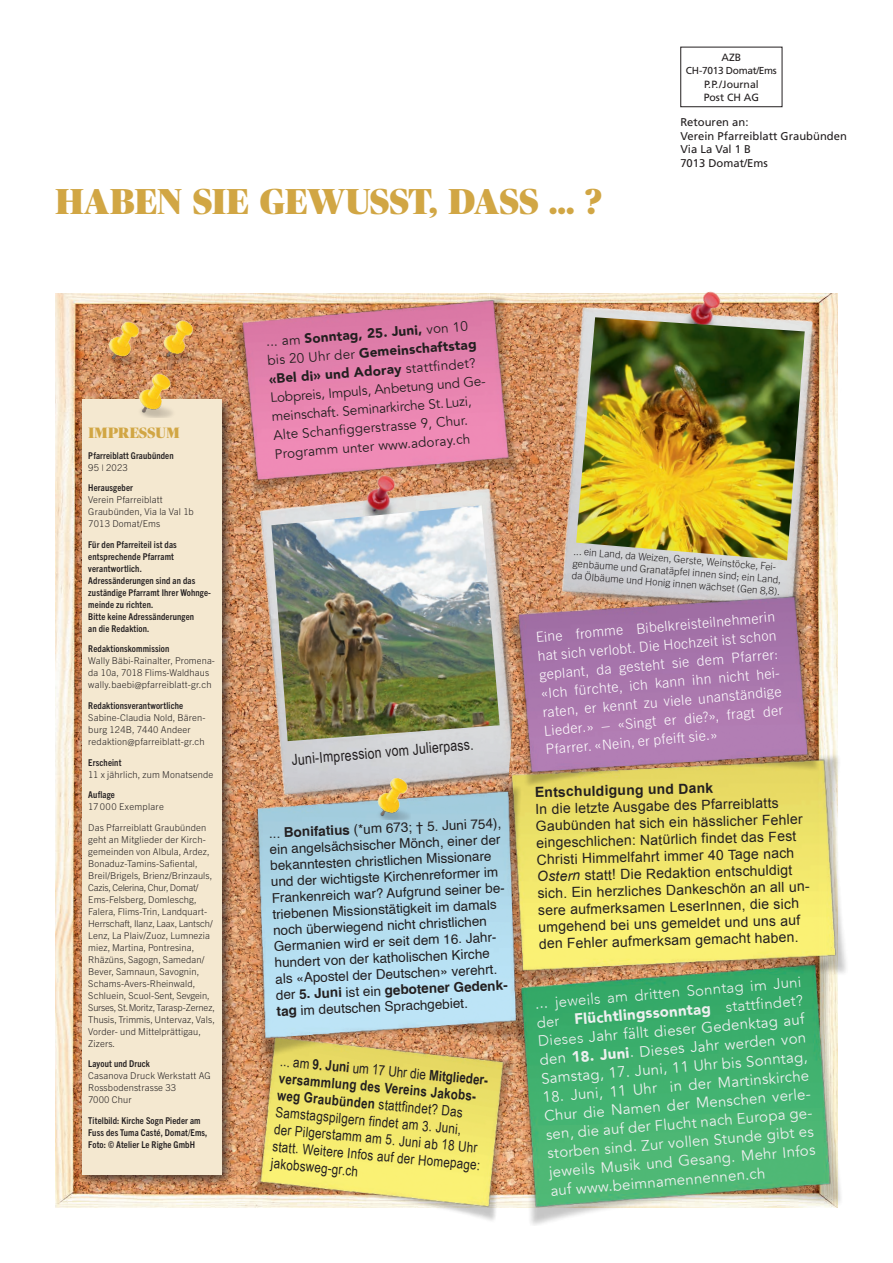
<style>
.page{position:relative;width:893px;height:1263px;background:#fff}
.page>*{position:absolute;margin:0;border:0;box-sizing:border-box;transform-origin:0 0}
.t1{font:900 36px "Publico Banner";letter-spacing:.015em;color:#d1a644}
.t2{font:15px/18.8px "Avenir";color:#edefef;text-align:justify}
.t3{font:15px "Arial Narrow";color:#231f20}
.t4{font:900 15px "Publico Banner";letter-spacing:.025em;color:#d1a644}
.t5{font:14.25px/17px "Arial Narrow";color:#231f20}
.t6{font:14.1px/16.8px "Arial";color:#231f20}
.t7{font:700 14.1px "Arial";color:#231f20}
.t8{font:300 13.95px/18.8px "Trade Gothic Next LT Pro";color:#fff}
.t9{font:13.5px/16.2px "Helvetica";color:#231f20}
.t10{font:13.5px/18.6px "Avenir";color:#231f20}
.t11{font:900 13.5px/18.3px "Avenir";color:#231f20}
.t12{font:11.25px/13.5px "Frutiger LT Std";color:#231f20}
.t13{font:10.5px/13.5px "Frutiger LT Std";color:#231f20}
.t14{font:300 10.2px/12.3px "Trade Gothic Next LT Pro";color:#231f20}
.t15{font:10.2px "Frutiger LT Std";letter-spacing:-.03em;color:#231f20}
.t16{font:300 9.3px/12px "Trade Gothic Next LT Pro";letter-spacing:.01em;color:#231f20}
.t17{font:700 condensed 9.3px/12px "Trade Gothic Next LT Pro";letter-spacing:.015em;color:#231f20}
.s1{font-weight:300;font-stretch:normal}
.s2{font-family:"Brandon Grotesque";font-weight:300;font-stretch:normal}
.s3{font-weight:400}
.s4{font-weight:900}
.s5{font-weight:700}
.s6{font-style:italic}
.s7{font-weight:300}
</style>
<div class="page">
<img style="left:55px;top:293px;width:783px;height:915px">
<div style="left:77px;top:394px;width:158px;height:794px;background:#231f20;opacity:.75"></div>
<div style="left:82px;top:399px;width:139px;height:776px;background:#f4e8d0"></div>
<img style="left:132px;top:369px;width:45px;height:49px">
<div style="left:680px;top:47px;width:102px;height:60px;border:1px solid #231f20"></div>
<img style="left:534px;top:1001px;width:307px;height:224px">
<img style="left:530px;top:291px;width:308px;height:365px">
<img style="left:220px;top:1004px;width:314px;height:221px">
<img style="left:101px;top:318px;width:53px;height:52px">
<img style="left:576px;top:317px;width:229px;height:243px">
<img style="left:235px;top:293px;width:300px;height:211px">
<img style="left:156px;top:316px;width:49px;height:51px">
<img style="left:543px;top:736px;width:303px;height:265px">
<img style="left:230px;top:796px;width:313px;height:270px">
<img style="left:222px;top:459px;width:308px;height:362px">
<img style="left:484px;top:577px;width:351px;height:219px">
<img style="left:271px;top:505px;width:229px;height:236px">
<img style="left:370px;top:774px;width:40px;height:45px">
<h1 class="t1" style="left:56px;top:181px;width:548px">HABEN SIE GEWUSST, DASS … ?</h1>
<p class="t13" style="left:721px;top:50px;width:21px">AZB</p>
<p class="t15" style="left:686px;top:65px;width:92px">CH-7013 Domat/Ems</p>
<p class="t13" style="left:704px;top:77px;width:57px">P.P./Journal<br>Post CH AG</p>
<p class="t12" style="left:680px;top:116px;width:168px">Retouren an:<br>Verein Pfarreiblatt Graubünden<br>Via La Val 1 B<br>7013 Domat/Ems</p>
<h2 class="t4" style="left:88px;top:425px;width:93px">IMPRESSUM</h2>
<p class="t17" style="left:88px;top:449px;width:87px">Pfarreiblatt Graubünden<br><span class="s1">95</span> <span class="s2">I</span> <span class="s1">2023</span></p>
<p class="t17" style="left:88px;top:481px;width:46px">Herausgeber</p>
<p class="t16" style="left:88px;top:493px;width:107px">Verein Pfarreiblatt<br>Graubünden, Via la Val 1b<br>7013 Domat/Ems</p>
<p class="t17" style="left:88px;top:538px;width:124px">Für den Pfarreiteil ist das entsprechende Pfarramt verantwortlich.<br>Adressänderungen sind an das zuständige Pfarramt Ihrer Wohnge&shy;meinde zu richten.<br>Bitte keine Adressänderungen<br>an die Redaktion.</p>
<p class="t17" style="left:88px;top:642px;width:83px">Redaktionskommission</p>
<p class="t16" style="left:88px;top:654px;width:128px">Wally Bäbi-Rainalter, Promena&shy;da 10a, 7018 Flims-Waldhaus wally.baebi@pfarreiblatt-gr.ch</p>
<p class="t17" style="left:88px;top:699px;width:96px">Redaktionsverantwortliche</p>
<p class="t16" style="left:88px;top:711px;width:119px">Sabine-Claudia Nold, Bären&shy;burg 124B, 7440 Andeer redaktion@pfarreiblatt-gr.ch</p>
<p class="t17" style="left:88px;top:755px;width:35px">Erscheint</p>
<p class="t16" style="left:88px;top:767px;width:127px">11 x jährlich, zum Monatsende</p>
<p class="t17" style="left:88px;top:788px;width:28px">Auflage</p>
<p class="t16" style="left:88px;top:800px;width:77px">17 000 Exemplare</p>
<p class="t16" style="left:88px;top:820px;width:128px">Das Pfarreiblatt Graubünden geht an Mitglieder der Kirch---- gemeinden von Albula, Ardez,<br>Bonaduz-Tamins-Safiental,<br>Breil/Brigels, Brienz/Brinzauls,<br>Cazis, Celerina, Chur, Domat/<br>Ems-Felsberg, Domleschg,<br>Falera, Flims-Trin, Landquart-<br>Herrschaft, Ilanz, Laax, Lantsch/<br>Lenz, La Plaiv/Zuoz, Lumnezia miez, Martina, Pontresina,<br>Rhäzüns, Sagogn, Samedan/<br>Bever, Samnaun, Savognin,<br>Schams-Avers-Rheinwald,<br>Schluein, Scuol-Sent, Sevgein,<br>Surses, St.Moritz, Tarasp-Zernez,<br>Thusis, Trimmis, Untervaz, Vals,<br>Vorder- und Mittelprättigau,<br>Zizers.</p>
<p class="t17" style="left:88px;top:1057px;width:63px">Layout und Druck</p>
<p class="t16" style="left:88px;top:1069px;width:124px">Casanova Druck Werkstatt AG<br>Rossbodenstrasse 33<br>7000 Chur</p>
<p class="t17" style="left:88px;top:1113px;width:121px">Titelbild: Kirche Sogn Pieder am<br>Fuss des Tuma Casté, Domat/Ems,<br>Foto: © Atelier Le Righe GmbH</p>
<h3 class="t11" style="left:265px;top:331px;width:211px;rotate:-4deg"><span class="s3">... am</span> Sonntag, 25. Juni, <span class="s3">von 10 bis 20 Uhr der</span> Gemeinschaftstag</h3>
<h3 class="t10" style="left:268px;top:370px;width:220px;rotate:-4deg"><span class="s4">«Bel di» und Adoray</span> stattfindet?<br>Lobpreis, Impuls, Anbetung und Ge&shy;meinschaft. Seminarkirche St.Luzi, Alte Schanfiggerstrasse 9, Chur.<br>Programm unter www.adoray.ch</h3>
<h2 class="t3" style="left:291px;top:749px;width:184px;rotate:-5deg">Juni-Impression vom Julierpass.</h2>
<p class="t9" style="left:267px;top:827px;width:238px;rotate:-3deg">... <span class="s5">Bonifatius</span> (*um 673; † 5. Juni 754), ein angelsächsischer Mönch, einer der bekanntesten christlichen Missionare und der wichtigste Kirchenreformer im Frankenreich war? Aufgrund seiner be&shy;triebenen Missionstätigkeit im damals noch überwiegend nicht christlichen Germanien wird er seit dem 16. Jahr&shy;hundert von der katholischen Kirche<br>als «Apostel der Deutschen» verehrt. der <span class="s5">5. Juni</span> ist ein <span class="s5">gebotener Gedenk&shy;tag</span> im deutschen Sprachgebiet.</p>
<h3 class="t5" style="left:281px;top:1053px;width:214px;rotate:5deg">... am <span class="s5">9. Juni</span> um 17 Uhr die <span class="s5">Mitglieder&shy;versammlung des Vereins Jakobs&shy;weg Graubünden</span> stattfindet? Das<br>Samstagspilgern findet am 3. Juni,<br>der Pilgerstamm am 5. Juni ab 18 Uhr statt. Weitere Infos auf der Homepage: jakobsweg-gr.ch</h3>
<p class="t14" style="left:574px;top:543px;width:211px;rotate:5deg">... ein Land, da Weizen, Gerste, Weinstöcke, Fei&shy;genbäume und Granatäpfel innen sind; ein Land, da Ölbäume und Honig innen wächset (Gen 8,8).</p>
<p class="t8" style="left:535px;top:627px;width:244px;rotate:-5deg">Eine fromme Bibelkreisteilnehmerin hat sich verlobt. Die Hochzeit ist schon geplant, da gesteht sie dem Pfarrer: «Ich fürchte, ich kann ihn nicht hei&shy;raten, er kennt zu viele unanständige Lieder.» – «Singt er die?», fragt der Pfarrer. «Nein, er pfeift sie.»</p>
<h3 class="t7" style="left:535px;top:784px;width:180px;rotate:-2deg">Entschuldigung und Dank</h3>
<p class="t6" style="left:534px;top:802px;width:276px;rotate:-2deg">In die letzte Ausgabe des Pfarreiblatts Gaubünden hat sich ein hässlicher Fehler eingeschlichen: Natürlich findet das Fest Christi Himmelfahrt immer 40 Tage nach <span class="s6">Ostern</span> statt! Die Redaktion entschuldigt sich. Ein herzliches Dankeschön an all un&shy;sere aufmerksamen LeserInnen, die sich umgehend bei uns gemeldet und uns auf den Fehler aufmerksam gemacht haben.</p>
<h2 class="t2" style="left:534px;top:995px;width:269px;rotate:-5deg">... <span class="s7">jeweils am dritten Sonntag im Juni der</span> <span class="s4">Flüchtlingssonntag</span> <span class="s7">stattfindet?<br>Dieses</span> Jahr fällt dieser Gedenktag auf den <span class="s4">18. Juni</span>. Dieses Jahr werden von Samstag, 17. Juni, 11 Uhr bis Sonntag,</h2>
<h2 class="t2" style="left:542px;top:1089px;width:272px;text-align:left;rotate:-5deg">18. Juni, 11 Uhr in der Martinskirche Chur die Namen der Menschen verle&shy;sen, die auf der Flucht nach Europa ge&shy;storben sind. Zur vollen Stunde gibt es jeweils Musik und Gesang. Mehr Infos auf www.beimnamennennen.ch</h2>
</div>
